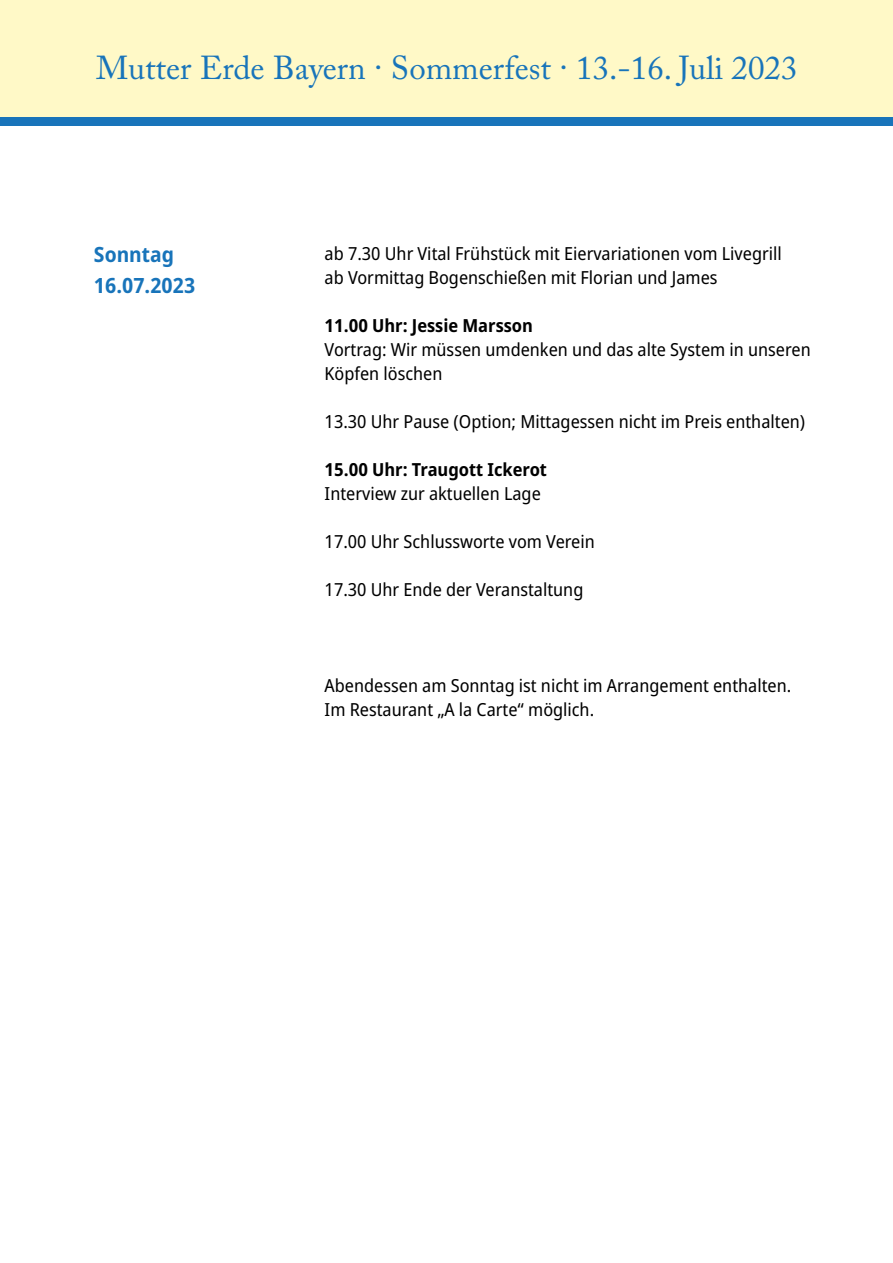
<style>
.page{position:relative;width:893px;height:1263px;background:#fff}
.page>*{position:absolute;margin:0;border:0;box-sizing:border-box;transform-origin:0 0}
.t1{font:33px "Adobe Caslon Pro";color:#1874ba}
.t2{font:700 semi-condensed 21px/31.5px "Noto Sans";color:#1874ba}
.t3{font:semi-condensed 18px/24px "Noto Sans";color:#000}
.t4{font:700 semi-condensed 18px "Noto Sans";color:#000}
</style>
<div class="page">
<div style="left:0;top:0;width:893px;height:126px;background:#fff9c7"></div>
<div style="left:0;top:117px;width:893px;height:9px;background:#1874ba"></div>
<h1 class="t1" style="left:96px;top:54px;width:703px">Mutter Erde Bayern · Sommerfest · 13.-16. Juli 2023</h1>
<p class="t2" style="left:94px;top:238px;width:103px">Sonntag<br>16.07.2023</p>
<p class="t3" style="left:325px;top:241px;width:459px">ab 7.30 Uhr Vital Frühstück mit Eiervariationen vom Livegrill ab Vormittag Bogenschießen mit Florian und James</p>
<p class="t4" style="left:325px;top:313px;width:210px">11.00 Uhr: Jessie Marsson</p>
<p class="t3" style="left:325px;top:337px;width:488px">Vortrag: Wir müssen umdenken und das alte System in unseren<br>Köpfen löschen</p>
<p class="t3" style="left:325px;top:409px;width:482px">13.30 Uhr Pause (Option; Mittagessen nicht im Preis enthalten)</p>
<p class="t4" style="left:325px;top:457px;width:224px">15.00 Uhr: Traugott Ickerot</p>
<p class="t3" style="left:325px;top:481px;width:218px">Interview zur aktuellen Lage</p>
<p class="t3" style="left:325px;top:529px;width:272px">17.00 Uhr Schlussworte vom Verein</p>
<p class="t3" style="left:325px;top:577px;width:260px">17.30 Uhr Ende der Veranstaltung</p>
<p class="t3" style="left:325px;top:673px;width:468px">Abendessen am Sonntag ist nicht im Arrangement enthalten.<br>Im Restaurant „A la Carte“ möglich.</p>
</div>
